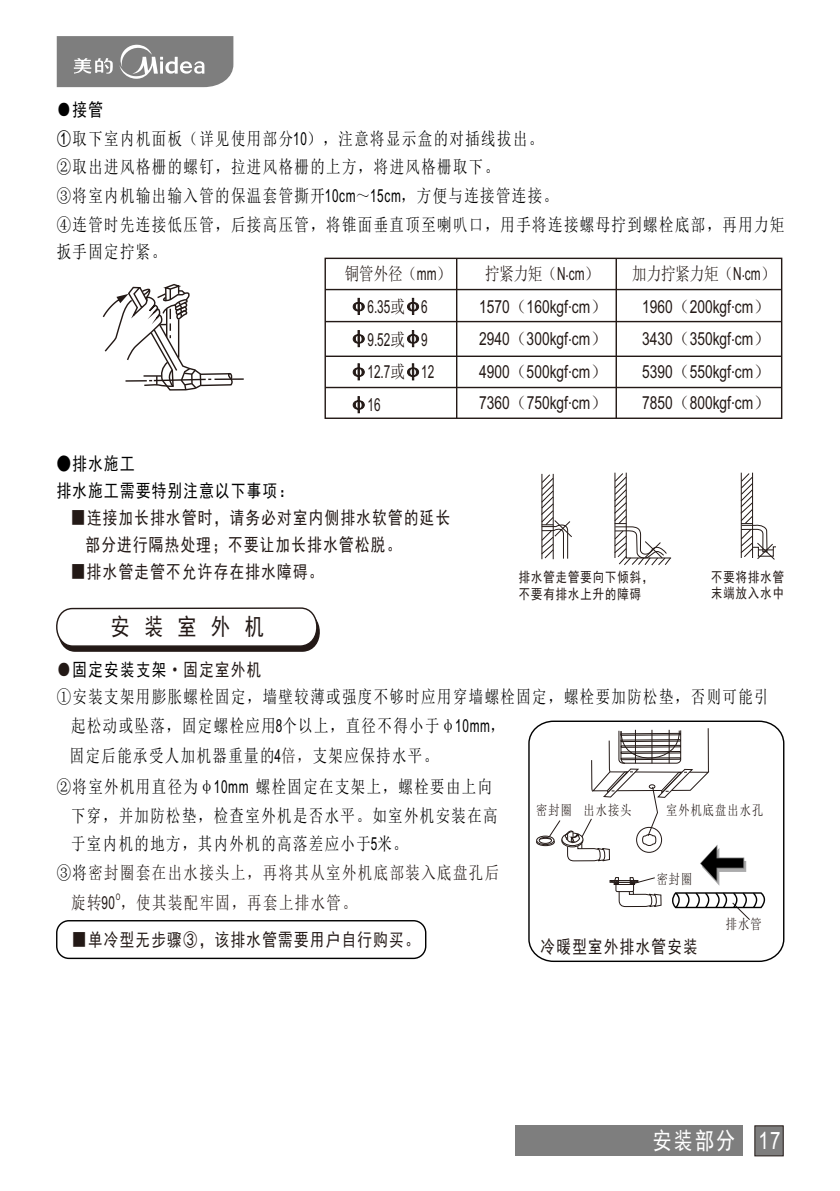
<style>
.page{position:relative;width:840px;height:1191px;background:#fff}
.page>*{position:absolute;margin:0;border:0;box-sizing:border-box;transform-origin:0 0}
.t1{font:24px "Sim Hei";color:#fff;scale:.8 1}
.t2{font:24px "Sim Hei";letter-spacing:.75em;color:#231916;scale:.8 1}
.t3{font:18px/28.8px "Sim Sun";letter-spacing:.1em;color:#000;scale:.8 1}
.t4{font:18px/28.2px "Arial Narrow";color:#231916;scale:.93 1}
.t5{font:18px/27px "Sim Hei";letter-spacing:.1em;color:#231916;scale:.8 1}
.t6{font:18px "Sim Sun";letter-spacing:.1em;color:#231916;scale:.8 1}
.t7{font:18px/27px "Sim Hei";letter-spacing:.1em;color:#000;scale:.8 1}
.t8{font:18px/32.6px "Arial Narrow";color:#231916;scale:.8 1}
.t9{font:14px/16.8px "Sim Hei";letter-spacing:.1em;color:#231916;scale:.8 1}
.t10{font:14px "Sim Sun";letter-spacing:.1em;color:#231916;scale:.8 1}
.t11{font:9px "Arial Narrow";color:#231916;scale:.8 1}
.s1{font-family:"Sim Sun"}
.s2{font-family:"Sim Hei"}
.s3{font-family:"Arial Narrow"}
.s4{font-family:"Sim Sun";color:#231916}
.s5{color:#231916}
.s6{color:#000}
</style>
<div class="page">
<svg style="left:57px;top:36px;width:176px;height:51px"></svg>
<svg style="left:754px;top:1125px;width:29px;height:31px"></svg>
<div style="left:515px;top:1125px;width:227px;height:30px;background:#7e7e7e"></div>
<hr style="left:214px;top:378px;width:29px;height:2px;background:#231916">
<svg style="left:103px;top:284px;width:130px;height:107px"></svg>
<svg style="left:352px;top:298px;width:12px;height:17px"></svg>
<svg style="left:352px;top:330px;width:12px;height:17px"></svg>
<svg style="left:352px;top:363px;width:12px;height:17px"></svg>
<svg style="left:352px;top:396px;width:12px;height:17px"></svg>
<div style="left:324px;top:258px;width:458px;height:161px;border:1px solid #231916"></div>
<hr style="left:325px;top:289px;width:456px;height:1px;background:#231916">
<hr style="left:325px;top:321px;width:456px;height:1px;background:#231916">
<hr style="left:325px;top:355px;width:456px;height:2px;background:#231916">
<hr style="left:325px;top:387px;width:456px;height:1px;background:#231916">
<hr style="left:455px;top:258px;width:2px;height:160px;background:#231916">
<hr style="left:615px;top:258px;width:1px;height:160px;background:#231916">
<svg style="left:407px;top:298px;width:12px;height:17px"></svg>
<svg style="left:407px;top:330px;width:12px;height:17px"></svg>
<svg style="left:407px;top:363px;width:12px;height:17px"></svg>
<svg style="left:541px;top:473px;width:31px;height:86px"></svg>
<svg style="left:614px;top:472px;width:57px;height:94px"></svg>
<svg style="left:739px;top:257px;width:37px;height:303px"></svg>
<svg style="left:56px;top:607px;width:264px;height:45px"></svg>
<hr style="left:707px;top:728px;width:1px;height:44px;background:#231916">
<div style="left:528px;top:720px;width:256px;height:242px;border:1px solid #000;border-radius:23px"></div>
<svg style="left:535px;top:729px;width:230px;height:233px"></svg>
<div style="left:56px;top:920px;width:370px;height:39px;border:1px solid #000;border-radius:12px"></div>
<p class="t7" style="left:57px;top:96px;width:59px"><span class="s1">●</span>接管</p>
<p class="t3" style="left:57px;top:124px;width:910px"><span class="s2">①</span>取下室内机面板（详见使用部分<span class="s3">10</span>），注意将显示盒的对插线拔出。<br>②取出进风格栅的螺钉，拉进风格栅的上方，将进风格栅取下。<br>③将室内机输出输入管的保温套管撕开<span class="s3">10cm</span>～<span class="s3">15cm</span>，方便与连接管连接。<br>④连管时先连接低压管，后接高压管，将锥面垂直顶至喇叭口，用手将连接螺母拧到螺栓底部，再用力矩</p>
<p class="t3" style="left:57px;top:237px;width:138px">扳手固定拧紧。</p>
<p class="t6" style="left:345px;top:265px;width:134px">铜管外径（<span class="s3">mm</span>）</p>
<p class="t6" style="left:484px;top:265px;width:144px">拧紧力矩（<span class="s3">N</span><sup>.</sup><span class="s3">cm</span>）</p>
<p class="t6" style="left:632px;top:265px;width:180px">加力拧紧力矩（<span class="s3">N</span><sup>.</sup><span class="s3">cm</span>）</p>
<p class="t8" style="left:367px;top:292px;width:85px">6.35<span class="s1">或</span> 6<br>9.52<span class="s1">或</span> 9<br>12.7<span class="s1">或</span> 12<br>16</p>
<p class="t4" style="left:567px;top:289px;width:6px">.</p>
<p class="t4" style="left:567px;top:294px;width:43px;text-indent:-89px">1570<span class="s1">（</span>160kgf cm<span class="s1">）</span>.</p>
<p class="t4" style="left:730px;top:294px;width:43px;text-indent:-89px">1960<span class="s1">（</span>200kgf cm<span class="s1">）</span>.</p>
<p class="t4" style="left:730px;top:289px;width:6px">.</p>
<p class="t4" style="left:567px;top:327px;width:43px;text-indent:-89px">2940<span class="s1">（</span>300kgf cm<span class="s1">）</span>.</p>
<p class="t4" style="left:730px;top:327px;width:43px;text-indent:-89px">3430<span class="s1">（</span>350kgf cm<span class="s1">）</span>.</p>
<p class="t4" style="left:567px;top:359px;width:43px;line-height:27px;text-indent:-89px">4900<span class="s1">（</span>500kgf cm<span class="s1">）</span>.</p>
<p class="t4" style="left:730px;top:359px;width:43px;line-height:27px;text-indent:-89px">5390<span class="s1">（</span>550kgf cm<span class="s1">）</span>.</p>
<p class="t4" style="left:479px;top:390px;width:139px">7360<span class="s1">（</span>750kgf cm<span class="s1">）</span></p>
<p class="t4" style="left:641px;top:390px;width:139px">7850<span class="s1">（</span>800kgf cm<span class="s1">）</span></p>
<p class="t7" style="left:57px;top:449px;width:297px">●排水施工<br>排水施工需要特别注意以下事项：</p>
<p class="t5" style="left:85px;top:503px;width:457px;text-indent:-14px">■连接加长排水管时，请务必对室内侧排水软管的延长部分进行隔热处理；不要让加长排水管松脱。</p>
<p class="t5" style="left:71px;top:557px;width:316px">■排水管走管不允许存在排水障碍。</p>
<p class="t9" style="left:518px;top:568px;width:169px">排水管走管要向下倾斜，不要有排水上升的障碍</p>
<p class="t9" style="left:710px;top:568px;width:92px">不要将排水管末端放入水中</p>
<h1 class="t2" style="left:110px;top:615px;width:194px">安装室外机</h1>
<p class="t7" style="left:57px;top:656px;width:257px"><span class="s4">●</span>固定安装支架<span class="s4">·</span><span class="s5">固定室外机</span></p>
<p class="t3" style="left:71px;top:682px;width:872px;text-indent:-14px">①安装支架用膨胀螺栓固定，墙壁较薄或强度不够时应用穿墙螺栓固定，螺栓要加防松垫，否则可能引起松动或坠落，固定螺栓应用<span class="s3">8</span>个以上，直径不得小于φ<span class="s3">10mm</span>，</p>
<p class="t3" style="left:70px;top:741px;width:461px">固定后能承受人加机器重量的<span class="s3">4</span><span class="s5">倍，</span>支架应保持水平。</p>
<p class="t3" style="left:71px;top:772px;width:534px;text-indent:-14px">②将室外机用直径为φ<span class="s3">10mm</span> 螺栓固定在支架上，螺栓要由上向下穿，并加防松垫，检查室外机是否水平。如室外机安装在高于室内机的地方，其内外机的高落差应小于<span class="s3">5</span>米。</p>
<p class="t6" style="left:57px;top:864px;width:554px"><span class="s6">③将</span>密封圈套在出水接头上，再将其从室外机底部装入底盘孔后</p>
<p class="t11" style="left:116px;top:893px;width:7px">O</p>
<p class="t6" style="left:71px;top:893px;width:358px">旋转<span class="s3">90</span> ，使其装配牢固，再套上排水管。</p>
<p class="t5" style="left:72px;top:926px;width:435px">■单冷型无步骤③，该排水管需要用户自行购买。</p>
<p class="t10" style="left:536px;top:803px;width:121px">密封圈 出水接头</p>
<p class="t10" style="left:665px;top:803px;width:123px">室外机底盘出水孔</p>
<p class="t10" style="left:656px;top:871px;width:46px">密封圈</p>
<p class="t5" style="left:540px;top:933px;width:198px">冷暖型室外排水管安装</p>
<p class="t10" style="left:725px;top:917px;width:46px">排水管</p>
<h1 class="t1" style="left:652px;top:1128px;width:161px">安装部分 <span class="s3">17</span></h1>
</div>
